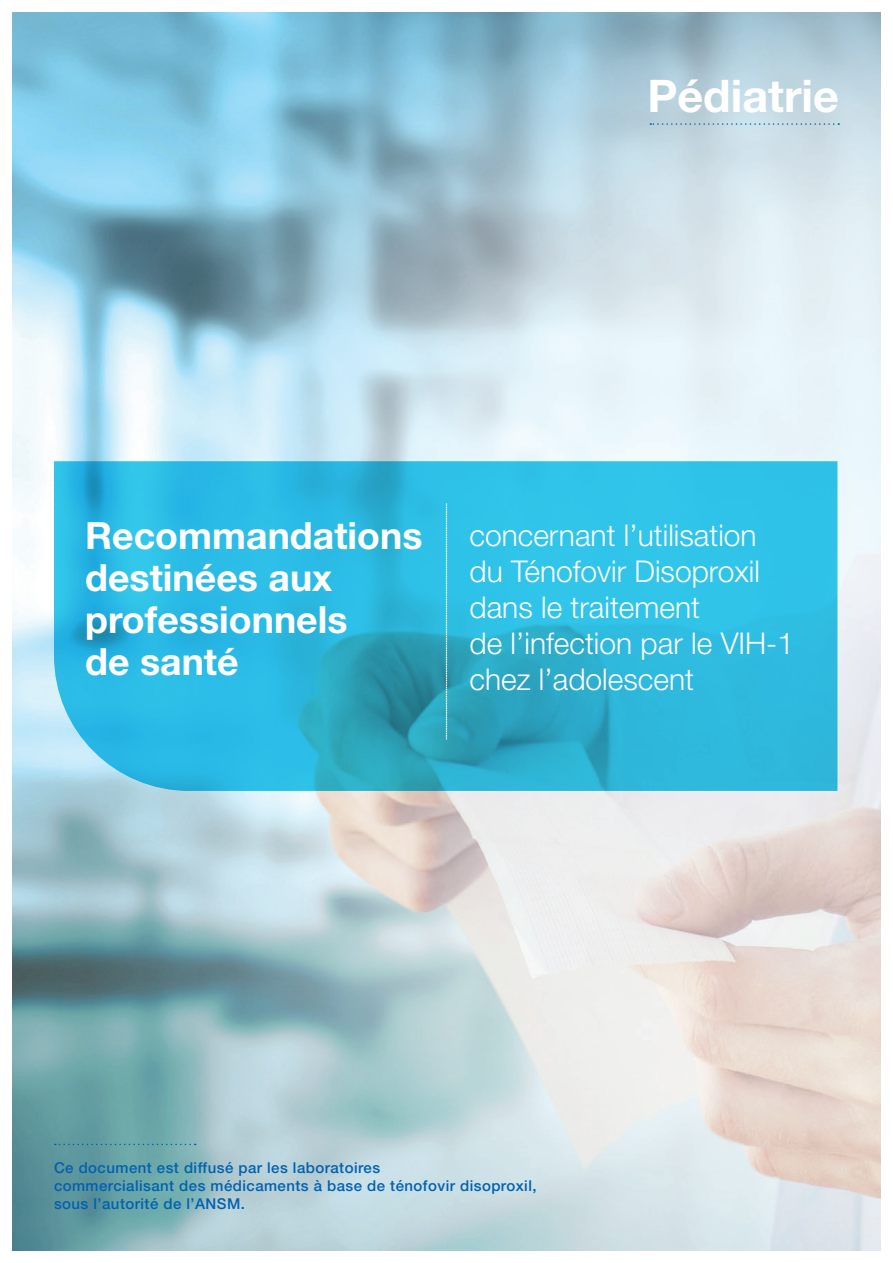
<style>
.page{position:relative;width:893px;height:1263px;background:#fff}
.page>*{position:absolute;margin:0;border:0;box-sizing:border-box;transform-origin:0 0}
.t1{font:700 45px "Helvetica Neue LT Std";color:#fff}
.t2{font:700 37.5px/42px "Helvetica Neue LT Std";color:#fff}
.t3{font:300 30px/36px "Helvetica Neue LT Std";color:#fff}
.t4{font:500 15px/18px "Helvetica Neue LT Std";letter-spacing:.03em;color:#0161b0}
</style>
<div class="page">
<img style="left:13px;top:13px;width:867px;height:1237px">
<svg style="left:54px;top:461px;width:783px;height:330px;background:#2eb8dd"></svg>
<svg style="left:446px;top:504px;width:1px;height:236px"></svg>
<svg style="left:55px;top:1144px;width:141px;height:1px"></svg>
<svg style="left:650px;top:123px;width:189px;height:2px"></svg>
<h1 class="t1" style="left:647px;top:68px;width:193px">Pédiatrie</h1>
<h2 class="t2" style="left:85px;top:514px;width:339px">Recommandations destinées aux professionnels<br>de santé</h2>
<h3 class="t3" style="left:469px;top:517px;width:326px">concernant l’utilisation du Ténofovir Disoproxil dans le traitement<br>de l’infection par le VIH-1 chez l’adolescent</h3>
<p class="t4" style="left:54px;top:1158px;width:484px">Ce document est diffusé par les laboratoires<br>commercialisant des médicaments à base de ténofovir disoproxil, sous l’autorité de l’ANSM.</p>
</div>
